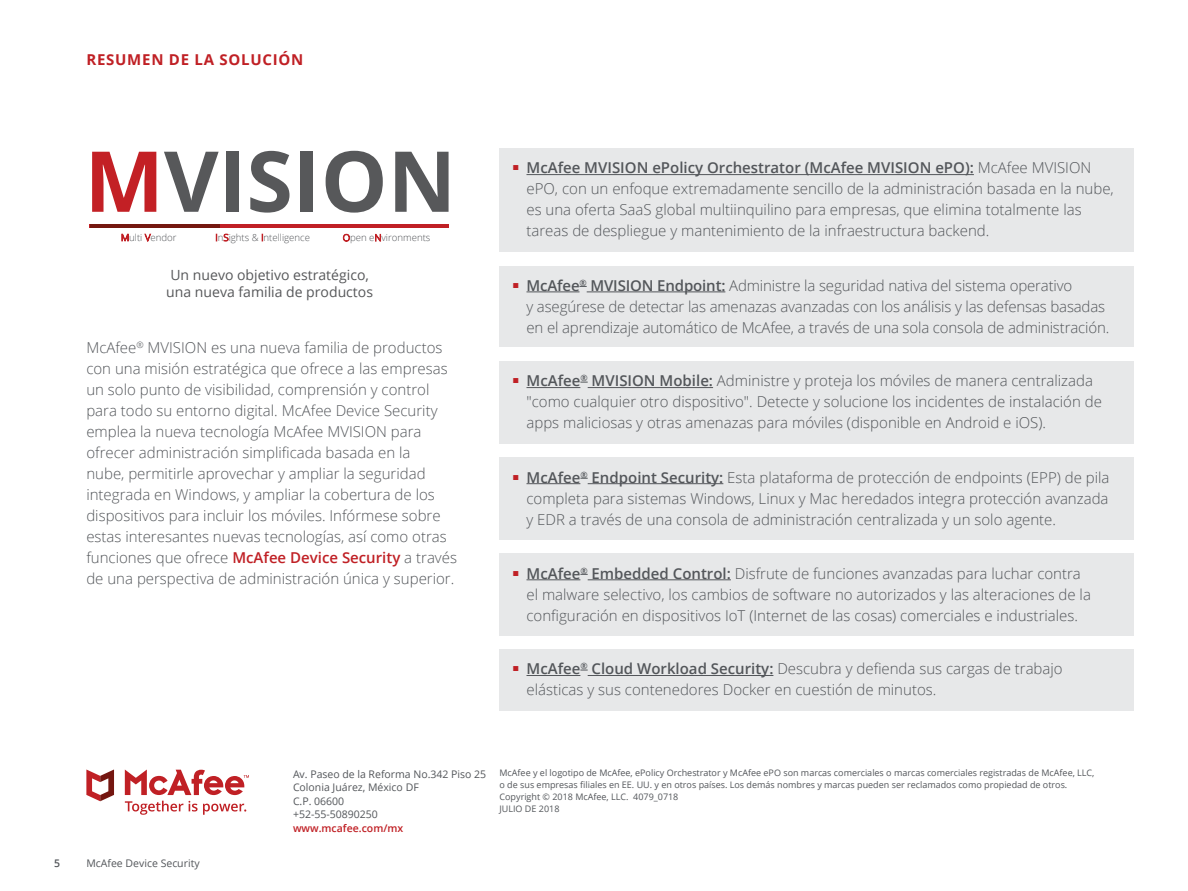
<style>
.page{position:relative;width:1188px;height:891px;background:#fff}
.page>*{position:absolute;margin:0;border:0;box-sizing:border-box;transform-origin:0 0}
.t1{font:700 84.15px "Open Sans";color:#57585a}
.t2{font:300 15px/21px "Open Sans";color:#53565a}
.t3{font:700 15px "Open Sans";letter-spacing:.05em;color:#c02025}
.t4{font:14.1px/16.8px "Open Sans";color:#57585a}
.t5{font:10.5px/13.5px "Open Sans";color:#53565a}
.t6{font:600 10.5px "Open Sans";color:#c02025}
.t7{font:600 10.5px "Open Sans";color:#53565a}
.t8{font:300 9.6px "Open Sans";color:#54565a}
.t9{font:9px/12px "Open Sans";color:#53565a}
.s1{color:#c32025}
.s2{font-weight:600;color:#c02025}
.s3{font-weight:600}
</style>
<div class="page">
<svg style="left:125px;top:770px;width:124px;height:25px"></svg>
<svg style="left:86px;top:770px;width:28px;height:31px"></svg>
<svg style="left:125px;top:801px;width:121px;height:14px"></svg>
<hr style="left:90px;top:224px;width:359px;height:4px;background:#c02025">
<hr style="left:90px;top:224px;width:129px;height:4px;background:#741710">
<svg style="left:121px;top:233px;width:8px;height:9px"></svg>
<svg style="left:144px;top:234px;width:7px;height:8px"></svg>
<svg style="left:224px;top:234px;width:5px;height:7px"></svg>
<svg style="left:343px;top:234px;width:7px;height:8px"></svg>
<svg style="left:375px;top:234px;width:6px;height:8px"></svg>
<div style="left:500px;top:148px;width:634px;height:104px;background:#e7e8e9"></div>
<hr style="left:526px;top:174px;width:448px;height:1px;background:#53565a">
<div style="left:500px;top:266px;width:634px;height:80px;background:#e7e8e9"></div>
<hr style="left:526px;top:292px;width:54px;height:1px;background:#53565a">
<hr style="left:587px;top:292px;width:138px;height:1px;background:#53565a">
<div style="left:500px;top:361px;width:634px;height:83px;background:#e7e8e9"></div>
<hr style="left:526px;top:387px;width:54px;height:1px;background:#53565a">
<hr style="left:588px;top:387px;width:125px;height:1px;background:#53565a">
<div style="left:500px;top:458px;width:634px;height:82px;background:#e7e8e9"></div>
<hr style="left:526px;top:483px;width:54px;height:1px;background:#53565a">
<hr style="left:588px;top:483px;width:135px;height:1px;background:#53565a">
<div style="left:500px;top:554px;width:634px;height:82px;background:#e7e8e9"></div>
<hr style="left:526px;top:579px;width:54px;height:1px;background:#53565a">
<hr style="left:588px;top:579px;width:143px;height:1px;background:#53565a">
<div style="left:500px;top:649px;width:634px;height:62px;background:#e7e8e9"></div>
<hr style="left:526px;top:675px;width:54px;height:1px;background:#53565a">
<hr style="left:588px;top:675px;width:185px;height:1px;background:#53565a">
<p class="t3" style="left:86px;top:49px;width:219px">RESUMEN DE LA SOLUCIÓN</p>
<h1 class="t1" style="left:85px;top:122px;width:373px"><span class="s1">M</span>VISION</h1>
<p class="t8" style="left:129px;top:231px;width:49px">ulti endor</p>
<p class="t8" style="left:218px;top:231px;width:94px">n ights &amp; ntelligence</p>
<p class="t8" style="left:350px;top:231px;width:82px">pen e vironments</p>
<p class="t4" style="left:166px;top:266px;width:208px">Un nuevo objetivo estratégico, una nueva familia de productos</p>
<p class="t2" style="left:86px;top:336px;width:372px">McAfee<sup>®</sup> MVISION es una nueva familia de productos con una misión estratégica que ofrece a las empresas un solo punto de visibilidad, comprensión y control para todo su entorno digital. McAfee Device Security emplea la nueva tecnología McAfee MVISION para ofrecer administración simplificada basada en la<br>nube, permitirle aprovechar y ampliar la seguridad integrada en Windows, y ampliar la cobertura de los dispositivos para incluir los móviles. Infórmese sobre estas interesantes nuevas tecnologías, así como otras funciones que ofrece <span class="s2">McAfee Device Security</span> a través de una perspectiva de administración única y superior.</p>
<p class="t2" style="left:526px;top:157px;width:589px;text-indent:-13px"><sup>■</sup> <span class="s3">McAfee MVISION ePolicy Orchestrator (McAfee MVISION ePO):</span> McAfee MVISION ePO, con un enfoque extremadamente sencillo de la administración basada en la nube, es una oferta SaaS global multiinquilino para empresas, que elimina totalmente las tareas de despliegue y mantenimiento de la infraestructura backend.</p>
<p class="t2" style="left:527px;top:274px;width:584px;text-indent:-14px"><sup>■</sup> <span class="s3">McAfee</span><sup>®</sup> <span class="s3">MVISION Endpoint:</span> Administre la seguridad nativa del sistema operativo<br>y asegúrese de detectar las amenazas avanzadas con los análisis y las defensas basadas en el aprendizaje automático de McAfee, a través de una sola consola de administración.</p>
<p class="t2" style="left:526px;top:370px;width:577px;text-indent:-13px"><sup>■</sup> <span class="s3">McAfee</span><sup>®</sup> <span class="s3">MVISION Mobile:</span> Administre y proteja los móviles de manera centralizada "como cualquier otro dispositivo". Detecte y solucione los incidentes de instalación de apps maliciosas y otras amenazas para móviles (disponible en Android e iOS).</p>
<p class="t2" style="left:527px;top:466px;width:584px;text-align:justify;text-indent:-14px"><sup>■</sup> <span class="s3">McAfee</span><sup>®</sup> <span class="s3">Endpoint Security:</span> Esta plataforma de protección de endpoints (EPP) de pila completa para sistemas Windows, Linux y Mac heredados integra protección avanzada y EDR a través de una consola de administración centralizada y un solo agente.</p>
<p class="t2" style="left:526px;top:562px;width:566px;text-indent:-13px"><sup>■</sup> <span class="s3">McAfee</span><sup>®</sup> <span class="s3">Embedded Control:</span> Disfrute de funciones avanzadas para luchar contra el malware selectivo, los cambios de software no autorizados y las alteraciones de la configuración en dispositivos IoT (Internet de las cosas) comerciales e industriales.</p>
<p class="t2" style="left:527px;top:658px;width:538px;text-indent:-14px"><sup>■</sup> <span class="s3">McAfee</span><sup>®</sup> <span class="s3">Cloud Workload Security:</span> Descubra y defienda sus cargas de trabajo elásticas y sus contenedores Docker en cuestión de minutos.</p>
<p class="t7" style="left:54px;top:856px;width:7px">5</p>
<p class="t5" style="left:86px;top:856px;width:115px">McAfee Device Security</p>
<p class="t5" style="left:293px;top:767px;width:195px">Av. Paseo de la Reforma No.342 Piso 25<br>Colonia Juárez, México DF<br>C.P. 06600<br>+52-55-50890250</p>
<p class="t6" style="left:293px;top:821px;width:112px">www.mcafee.com/mx</p>
<p class="t9" style="left:500px;top:767px;width:597px">McAfee y el logotipo de McAfee, ePolicy Orchestrator y McAfee ePO son marcas comerciales o marcas comerciales registradas de McAfee, LLC, o de sus empresas filiales en EE. UU. y en otros países. Los demás nombres y marcas pueden ser reclamados como propiedad de otros.<br>Copyright © 2018 McAfee, LLC. 4079_0718<br>JULIO DE 2018</p>
</div>
